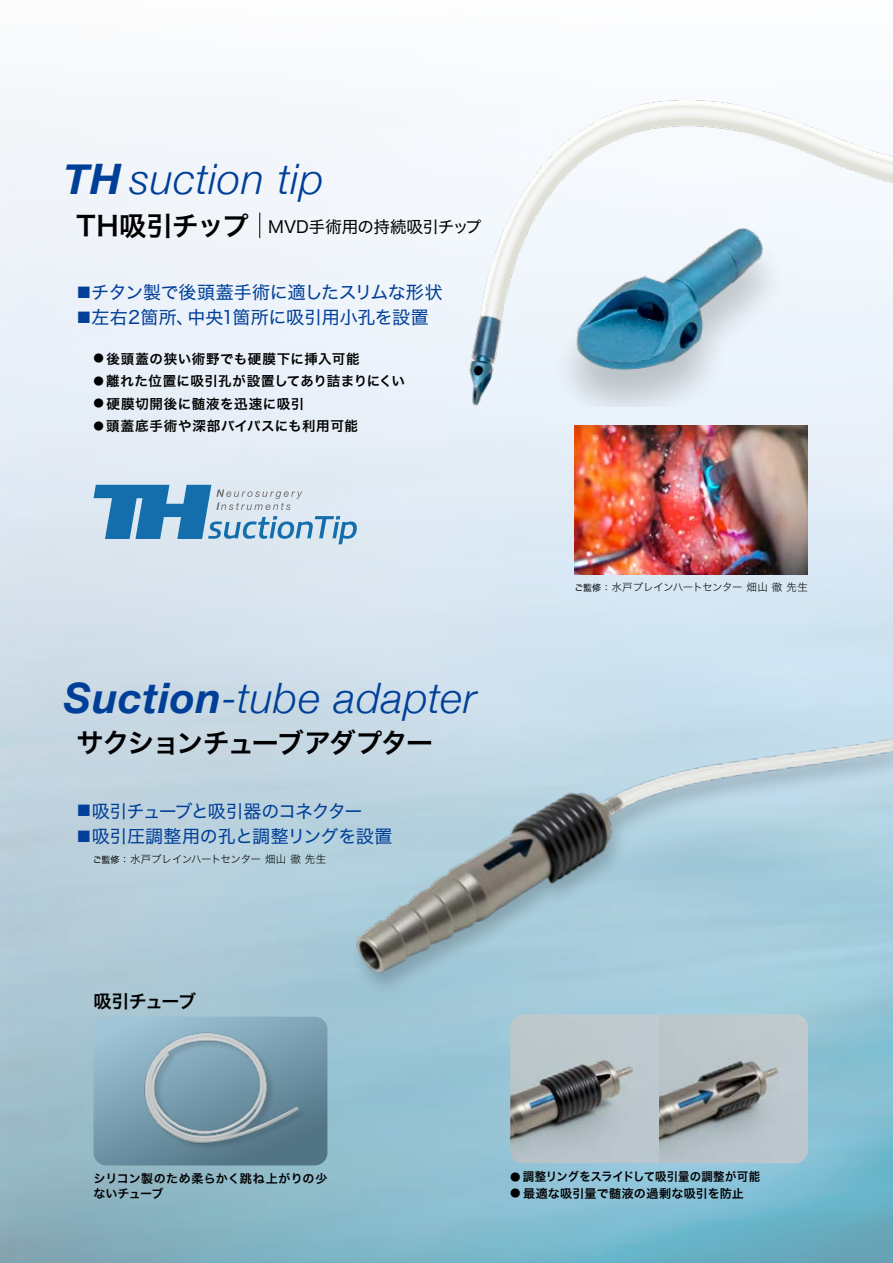
<style>
.page{position:relative;width:893px;height:1263px;background:#fff}
.page>*{position:absolute;margin:0;border:0;box-sizing:border-box;transform-origin:0 0}
.t1{font:italic 300 42px "Helvetica Neue";letter-spacing:.015em;color:#003f98}
.t2{font:27px "Hira Kaku Std N W6";letter-spacing:-.075em;color:#000}
.t3{font:18px "Hira Kaku Std N W4";letter-spacing:-.015em;color:#003f98}
.t4{font:18px "Hira Kaku Std N W4";letter-spacing:-.08em;color:#003f98}
.t5{font:18px "Hira Kaku Std N W6";letter-spacing:-.075em;color:#000}
.t6{font:16.5px "Hira Kaku Std N W4";letter-spacing:-.015em;color:#000}
.t7{font:13.5px "Hira Kaku Std N W6";letter-spacing:.04em;color:#000}
.t8{font:12px/14.4px "Hira Kaku Std N W6";letter-spacing:.015em;color:#000}
.t9{font:12px "Hira Kaku Std N W6";letter-spacing:.015em;color:#000;scale:.95 1}
.t10{font:10.5px "Hira Kaku Std N W2";letter-spacing:-.04em;color:#000}
.s1{font-weight:700}
.s2{font-family:"Hira Kaku Std N W6";font-size:27px}
.s3{font-size:15px}
.s4{font-size:10.5px}
.s5{font-family:"Hira Kaku Std N W4";font-size:9px}
</style>
<div class="page">
<img style="left:0;top:99px;width:893px;height:1164px">
<img style="left:440px;top:99px;width:453px;height:326px">
<svg style="left:259px;top:213px;width:1px;height:25px"></svg>
<img style="left:574px;top:425px;width:234px;height:149px">
<svg style="left:94px;top:485px;width:263px;height:59px;background:#90b8d5"></svg>
<img style="left:546px;top:207px;width:234px;height:199px">
<svg style="left:94px;top:1016px;width:233px;height:149px;background:#779bad"></svg>
<img style="left:122px;top:1025px;width:190px;height:127px">
<img style="left:510px;top:1014px;width:298px;height:149px">
<img style="left:330px;top:685px;width:563px;height:309px">
<h1 class="t1" style="left:64px;top:146px;width:261px"><span class="s1">TH</span> suction tip</h1>
<p class="t6" style="left:77px;top:214px;width:407px"><span class="s2">TH吸引チップ</span> MVD手術用の持続吸引チップ</p>
<h3 class="t3" style="left:77px;top:278px;width:368px"><span class="s3">■</span>チタン製で後頭蓋手術に適したスリムな形状</h3>
<h3 class="t3" style="left:77px;top:304px;width:354px"><span class="s3">■</span>左右2箇所、中央1箇所に吸引用小孔を設置</h3>
<p class="t7" style="left:94px;top:348px;width:268px"><span class="s4">●</span> 後頭蓋の狭い術野でも硬膜下に挿入可能</p>
<p class="t7" style="left:94px;top:371px;width:313px"><span class="s4">●</span> 離れた位置に吸引孔が設置してあり詰まりにくい</p>
<p class="t7" style="left:94px;top:393px;width:212px"><span class="s4">●</span> 硬膜切開後に髄液を迅速に吸引</p>
<p class="t7" style="left:94px;top:416px;width:266px"><span class="s4">●</span> 頭蓋底手術や深部バイパスにも利用可能</p>
<h1 class="t1" style="left:64px;top:665px;width:414px"><span class="s1">Suction</span>-tube adapter</h1>
<h2 class="t2" style="left:77px;top:722px;width:358px">サクションチューブアダプター</h2>
<h3 class="t4" style="left:77px;top:797px;width:288px"><span class="s3">■</span>吸引チューブと吸引器のコネクター</h3>
<h3 class="t3" style="left:77px;top:823px;width:317px"><span class="s3">■</span>吸引圧調整用の孔と調整リングを設置</h3>
<p class="t10" style="left:93px;top:851px;width:235px"><span class="s5">ご監修 ：</span> 水戸ブレインハートセンター 畑山 徹 先生</p>
<h3 class="t5" style="left:94px;top:987px;width:104px">吸引チューブ</h3>
<p class="t10" style="left:574px;top:579px;width:235px"><span class="s5">ご監修 ：</span> 水戸ブレインハートセンター 畑山 徹 先生</p>
<p class="t8" style="left:94px;top:1172px;width:235px">シリコン製のため柔らかく跳ね上がりの少ないチューブ</p>
<p class="t9" style="left:510px;top:1167px;width:265px"><span class="s4">●</span> 調整リングをスライドして吸引量の調整が可能</p>
<p class="t8" style="left:510px;top:1186px;width:235px"><span class="s4">●</span> 最適な吸引量で髄液の過剰な吸引を防止</p>
</div>
